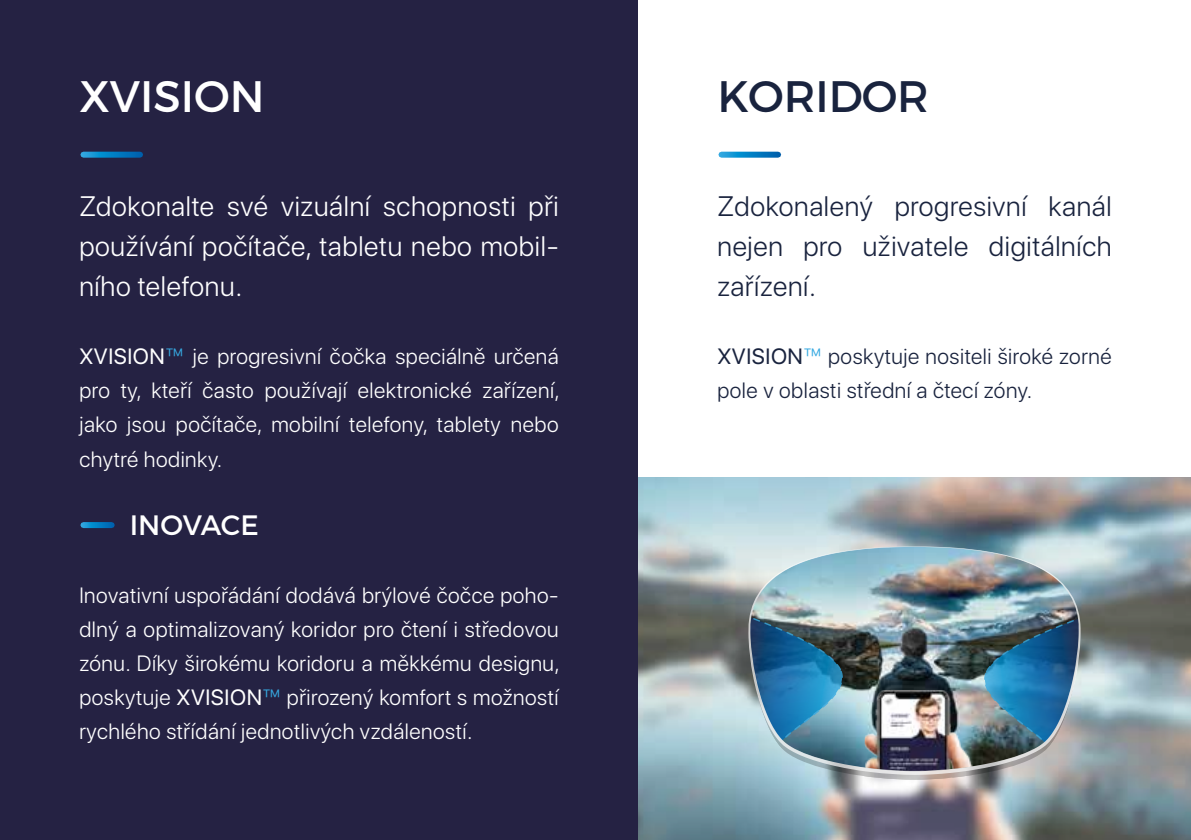
<style>
.page{position:relative;width:1191px;height:840px;background:#fff}
.page>*{position:absolute;margin:0;border:0;box-sizing:border-box;transform-origin:0 0}
.t1{font:44px "Montserrat";color:#fff}
.t2{font:44px "Montserrat";color:#19233e}
.t3{font:300 28px/40px "SF Pro Display";letter-spacing:.025em;color:#fff;text-align:justify}
.t4{font:300 28px/40px "SF Pro Display";letter-spacing:.025em;color:#19233e;text-align:justify}
.t5{font:28px "Montserrat";letter-spacing:-.005em;color:#fff}
.t6{font:300 22px/34px "SF Pro Display";letter-spacing:.025em;color:#fff;text-align:justify}
.t7{font:300 22px/34px "SF Pro Display";letter-spacing:.025em;color:#19233e}
.s1{font-weight:400}
.s2{color:#36a9e1}
</style>
<div class="page">
<div style="left:0;top:0;width:638px;height:839px;background:#252243"></div>
<svg style="left:83px;top:151px;width:57px;height:6px"></svg>
<svg style="left:721px;top:151px;width:57px;height:6px"></svg>
<svg style="left:83px;top:522px;width:29px;height:5px"></svg>
<img style="left:638px;top:477px;width:553px;height:362px">
<svg style="left:856px;top:774px;width:223px;height:5px"></svg>
<img style="left:748px;top:546px;width:332px;height:228px">
<h1 class="t1" style="left:79px;top:61px;width:187px">XVISION</h1>
<p class="t3" style="left:79px;top:187px;width:481px">Zdokonalte své vizuální schopnosti při používání počítače, tabletu nebo mobil&shy;ního telefonu.</p>
<p class="t6" style="left:79px;top:340px;width:482px"><span class="s1">XVISION</span><span class="s2">™</span> je progresivní čočka speciálně určená pro ty, kteří často používají elektronické zařízení, jako jsou počítače, mobilní telefony, tablety nebo chytré hodinky.</p>
<p class="t5" style="left:130px;top:502px;width:131px">INOVACE</p>
<p class="t6" style="left:79px;top:578px;width:482px">Inovativní uspořádání dodává brýlové čočce poho&shy;dlný a optimalizovaný koridor pro čtení i středovou zónu. Díky širokému koridoru a měkkému designu, poskytuje <span class="s1">XVISION</span><span class="s2">™</span> přirozený komfort s možností rychlého střídání jednotlivých vzdáleností.</p>
<h1 class="t2" style="left:717px;top:61px;width:213px">KORIDOR</h1>
<p class="t4" style="left:717px;top:187px;width:396px">Zdokonalený progresivní kanál nejen pro uživatele digitálních zařízení.</p>
<p class="t7" style="left:717px;top:340px;width:396px"><span class="s1">XVISION</span><span class="s2">™</span> poskytuje nositeli široké zorné pole v oblasti střední a čtecí zóny.</p>
</div>
